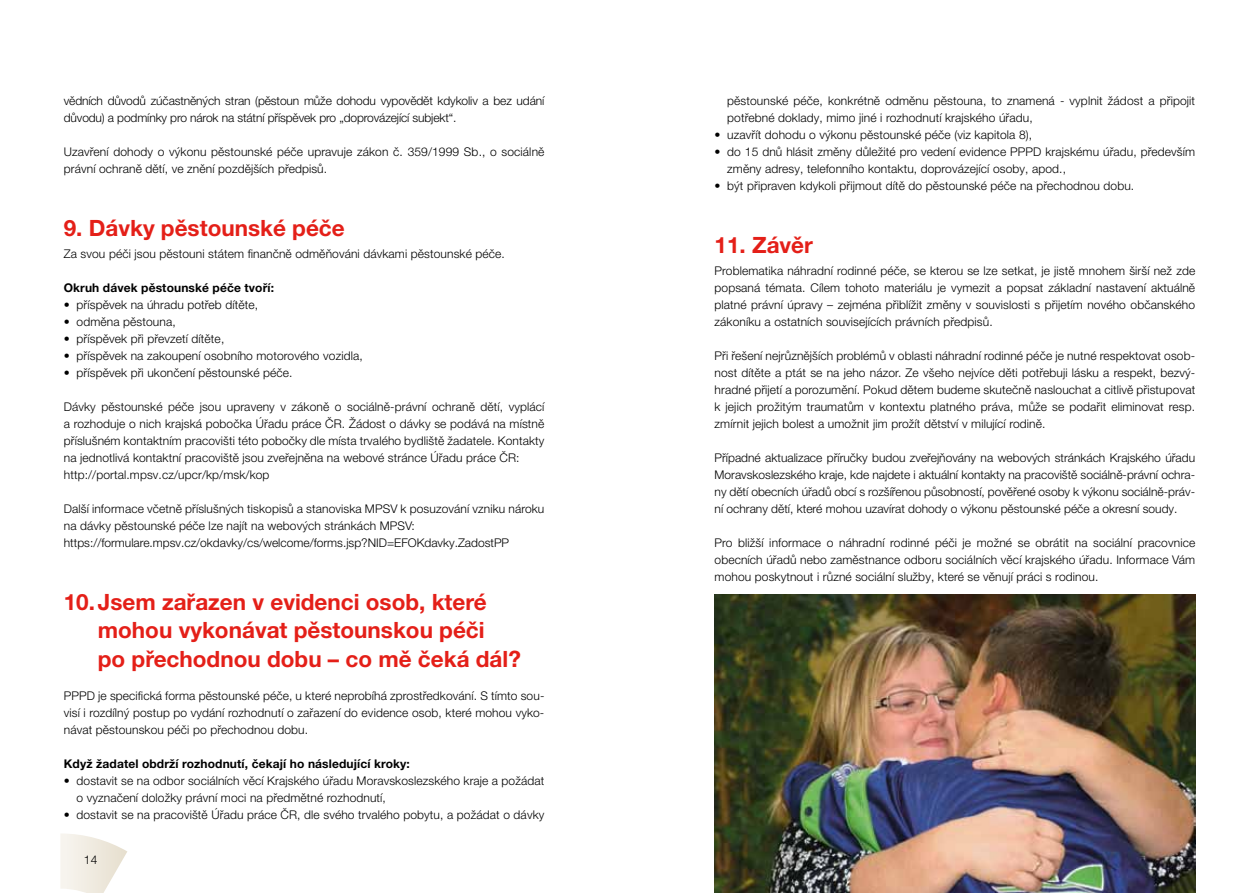
<style>
.page{position:relative;width:1259px;height:893px;background:#fff}
.page>*{position:absolute;margin:0;border:0;box-sizing:border-box;transform-origin:0 0}
.t1{font:700 22.5px/28.5px "Helvetica Neue LT Pro";color:#e41f18}
.t2{font:300 12px/17px "Helvetica Neue LT Pro";letter-spacing:.01em;color:#000}
.t3{font:300 12px/17px "Helvetica Neue LT Pro";letter-spacing:-.01em;color:#000}
.t4{font:700 12px "Helvetica Neue LT Pro";letter-spacing:.01em;color:#000}
</style>
<div class="page">
<svg style="left:60px;top:834px;width:67px;height:59px"></svg>
<img style="left:714px;top:594px;width:481px;height:299px">
<p class="t3" style="left:64px;top:92px;width:482px">vědních důvodů zúčastněných stran (pěstoun může dohodu vypovědět kdykoliv a bez udání důvodu) a podmínky pro nárok na státní příspěvek pro „doprovázející subjekt“.</p>
<p class="t2" style="left:64px;top:143px;width:482px">Uzavření dohody o výkonu pěstounské péče upravuje zákon č. 359/1999 Sb., o sociálně právní ochraně dětí, ve znění pozdějších předpisů.</p>
<h1 class="t1" style="left:64px;top:213px;width:282px">9. Dávky pěstounské péče</h1>
<p class="t2" style="left:64px;top:245px;width:442px">Za svou péči jsou pěstouni státem finančně odměňováni dávkami pěstounské péče.</p>
<p class="t4" style="left:64px;top:280px;width:212px">Okruh dávek pěstounské péče tvoří:</p>
<p class="t2" style="left:64px;top:296px;width:196px">• příspěvek na úhradu potřeb dítěte,</p>
<p class="t2" style="left:64px;top:313px;width:113px">• odměna pěstouna,</p>
<p class="t2" style="left:64px;top:330px;width:162px">• příspěvek při převzetí dítěte,</p>
<p class="t2" style="left:64px;top:347px;width:300px">• příspěvek na zakoupení osobního motorového vozidla,</p>
<p class="t2" style="left:64px;top:364px;width:230px">• příspěvek při ukončení pěstounské péče.</p>
<p class="t2" style="left:64px;top:398px;width:482px">Dávky pěstounské péče jsou upraveny v zákoně o sociálně-právní ochraně dětí, vyplácí a rozhoduje o nich krajská pobočka Úřadu práce ČR. Žádost o dávky se podává na místně příslušném kontaktním pracovišti této pobočky dle místa trvalého bydliště žadatele. Kontakty na jednotlivá kontaktní pracoviště jsou zveřejněna na webové stránce Úřadu práce ČR: http://portal.mpsv.cz/upcr/kp/msk/kop</p>
<p class="t2" style="left:64px;top:500px;width:482px">Další informace včetně příslušných tiskopisů a stanoviska MPSV k posuzování vzniku nároku na dávky pěstounské péče lze najít na webových stránkách MPSV: https://formulare.mpsv.cz/okdavky/cs/welcome/forms.jsp?NID=EFOKdavky.ZadostPP</p>
<h1 class="t1" style="left:98px;top:587px;width:424px;text-indent:-34px">10.Jsem zařazen v evidenci osob, které mohou vykonávat pěstounskou péči<br>po přechodnou dobu – co mě čeká dál?</h1>
<p class="t2" style="left:64px;top:687px;width:482px;text-align:justify">PPPD je specifická forma pěstounské péče, u které neprobíhá zprostředkování. S tímto sou&shy;visí i rozdílný postup po vydání rozhodnutí o zařazení do evidence osob, které mohou vyko&shy;návat pěstounskou péči po přechodnou dobu.</p>
<p class="t4" style="left:64px;top:756px;width:347px">Když žadatel obdrží rozhodnutí, čekají ho následující kroky:</p>
<p class="t2" style="left:76px;top:772px;width:469px;text-indent:-13px">• dostavit se na odbor sociálních věcí Krajského úřadu Moravskoslezského kraje a požádat o vyznačení doložky právní moci na předmětné rozhodnutí,</p>
<p class="t2" style="left:64px;top:806px;width:482px">• dostavit se na pracoviště Úřadu práce ČR, dle svého trvalého pobytu, a požádat o dávky</p>
<p class="t2" style="left:84px;top:851px;width:15px">14</p>
<p class="t2" style="left:727px;top:92px;width:469px">pěstounské péče, konkrétně odměnu pěstouna, to znamená - vyplnit žádost a připojit potřebné doklady, mimo jiné i rozhodnutí krajského úřadu,</p>
<p class="t2" style="left:714px;top:126px;width:319px">• uzavřít dohodu o výkonu pěstounské péče (viz kapitola 8),</p>
<p class="t2" style="left:727px;top:143px;width:469px;text-indent:-13px">• do 15 dnů hlásit změny důležité pro vedení evidence PPPD krajskému úřadu, především změny adresy, telefonního kontaktu, doprovázející osoby, apod.,</p>
<p class="t2" style="left:714px;top:177px;width:421px">• být připraven kdykoli přijmout dítě do pěstounské péče na přechodnou dobu.</p>
<h1 class="t1" style="left:714px;top:230px;width:100px">11. Závěr</h1>
<p class="t2" style="left:714px;top:262px;width:482px;text-align:justify">Problematika náhradní rodinné péče, se kterou se lze setkat, je jistě mnohem širší než zde popsaná témata. Cílem tohoto materiálu je vymezit a popsat základní nastavení aktuálně platné právní úpravy – zejména přiblížit změny v souvislosti s přijetím nového občanského zákoníku a ostatních souvisejících právních předpisů.</p>
<p class="t2" style="left:714px;top:347px;width:482px;text-align:justify">Při řešení nejrůznějších problémů v oblasti náhradní rodinné péče je nutné respektovat osob&shy;nost dítěte a ptát se na jeho názor. Ze všeho nejvíce děti potřebuji lásku a respekt, bezvý&shy;hradné přijetí a porozumění. Pokud dětem budeme skutečně naslouchat a citlivě přistupovat k jejich prožitým traumatům v kontextu platného práva, může se podařit eliminovat resp. zmírnit jejich bolest a umožnit jim prožít dětství v milující rodině.</p>
<p class="t2" style="left:714px;top:449px;width:482px;text-align:justify">Případné aktualizace příručky budou zveřejňovány na webových stránkách Krajského úřadu Moravskoslezského kraje, kde najdete i aktuální kontakty na pracoviště sociálně-právní ochra&shy;ny dětí obecních úřadů obcí s rozšířenou působností, pověřené osoby k výkonu sociálně-práv&shy;ní ochrany dětí, které mohou uzavírat dohody o výkonu pěstounské péče a okresní soudy.</p>
<p class="t2" style="left:714px;top:534px;width:482px;text-align:justify">Pro bližší informace o náhradní rodinné péči je možné se obrátit na sociální pracovnice obecních úřadů nebo zaměstnance odboru sociálních věcí krajského úřadu. Informace Vám mohou poskytnout i různé sociální služby, které se věnují práci s rodinou.</p>
</div>
